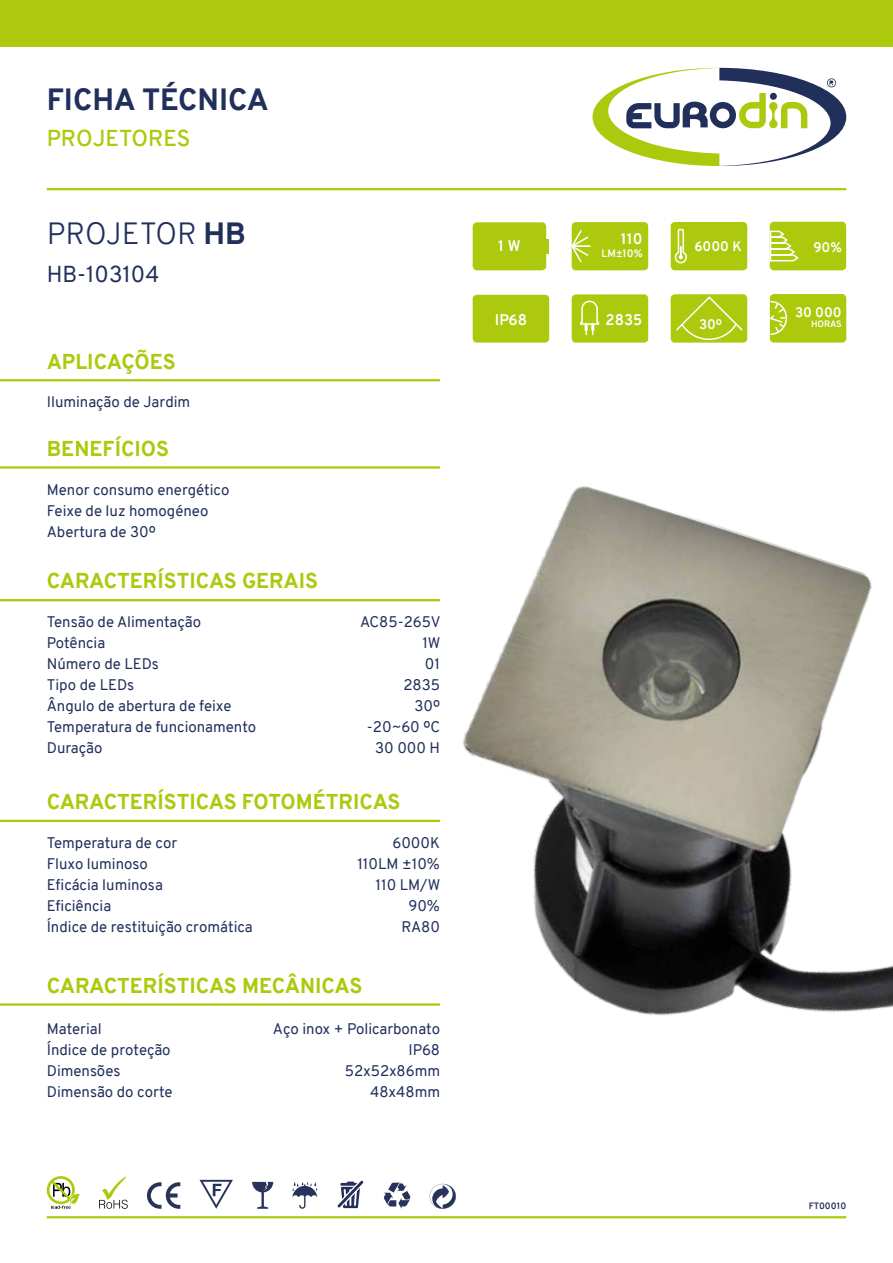
<style>
.page{position:relative;width:893px;height:1263px;background:#fff}
.page>*{position:absolute;margin:0;border:0;box-sizing:border-box;transform-origin:0 0}
.t1{font:800 30px "Overpass";color:#212f5b}
.t2{font:300 30px "Overpass";color:#212f5b}
.t3{font:600 22.5px "Overpass";color:#adc90e}
.t4{font:22.5px "Overpass";color:#212f5b}
.t5{font:800 21px "Overpass";color:#adc90e}
.t6{font:15px/21px "Overpass";color:#212f5b}
.t7{font:700 15px "Overpass";color:#fff}
.t8{font:700 13.5px "Overpass";color:#fff}
.t9{font:700 10.5px "Overpass";color:#fff}
.t10{font:700 9px "Overpass";color:#252f5a}
.t11{font:700 9px "Overpass";letter-spacing:-.01em;color:#fff}
.s1{font-weight:800}
</style>
<div class="page">
<div style="left:0;top:0;width:893px;height:47px;background:#adc90e"></div>
<svg style="left:592px;top:68px;width:254px;height:98px"></svg>
<svg style="left:99px;top:1177px;width:29px;height:32px"></svg>
<svg style="left:47px;top:1176px;width:33px;height:33px"></svg>
<svg style="left:200px;top:1180px;width:33px;height:29px"></svg>
<svg style="left:147px;top:1182px;width:33px;height:27px"></svg>
<svg style="left:252px;top:1182px;width:21px;height:27px"></svg>
<svg style="left:292px;top:1182px;width:25px;height:27px"></svg>
<svg style="left:384px;top:1183px;width:26px;height:26px"></svg>
<svg style="left:430px;top:1184px;width:26px;height:25px"></svg>
<svg style="left:337px;top:1180px;width:27px;height:29px"></svg>
<hr style="left:47px;top:1216px;width:799px;height:2px;background:#adc90e">
<hr style="left:47px;top:188px;width:799px;height:2px;background:#adc90e">
<hr style="left:0;top:379px;width:440px;height:2px;background:#adc90e">
<hr style="left:0;top:466px;width:440px;height:3px;background:#adc90e">
<hr style="left:0;top:599px;width:440px;height:2px;background:#adc90e">
<hr style="left:0;top:820px;width:440px;height:2px;background:#adc90e">
<hr style="left:0;top:1003px;width:440px;height:3px;background:#adc90e">
<div style="left:473px;top:295px;width:76px;height:48px;background:#adc90e;border-radius:4px"></div>
<div style="left:572px;top:294px;width:76px;height:49px;background:#adc90e;border-radius:4px"></div>
<svg style="left:580px;top:300px;width:20px;height:34px"></svg>
<div style="left:671px;top:222px;width:76px;height:48px;background:#adc90e;border-radius:4px"></div>
<svg style="left:674px;top:228px;width:13px;height:36px"></svg>
<div style="left:770px;top:294px;width:76px;height:49px;background:#adc90e;border-radius:4px"></div>
<svg style="left:769px;top:300px;width:19px;height:36px"></svg>
<div style="left:671px;top:294px;width:76px;height:49px;background:#adc90e;border-radius:4px"></div>
<svg style="left:676px;top:296px;width:67px;height:45px"></svg>
<div style="left:572px;top:222px;width:76px;height:48px;background:#adc90e;border-radius:4px"></div>
<svg style="left:571px;top:229px;width:19px;height:35px"></svg>
<div style="left:473px;top:222px;width:73px;height:48px;background:#adc90e;border-radius:4px"></div>
<svg style="left:546px;top:239px;width:3px;height:14px"></svg>
<div style="left:770px;top:222px;width:76px;height:48px;background:#adc90e;border-radius:4px"></div>
<svg style="left:769px;top:230px;width:30px;height:32px"></svg>
<img style="left:399px;top:486px;width:494px;height:530px">
<h1 class="t1" style="left:47px;top:78px;width:224px">FICHA TÉCNICA</h1>
<h2 class="t3" style="left:47px;top:122px;width:145px">PROJETORES</h2>
<h1 class="t2" style="left:47px;top:212px;width:201px">PROJETOR <span class="s1">HB</span></h1>
<h2 class="t4" style="left:47px;top:258px;width:114px">HB-103104</h2>
<h3 class="t5" style="left:47px;top:346px;width:131px">APLICAÇÕES</h3>
<p class="t6" style="left:47px;top:391px;width:145px">Iluminação de Jardim</p>
<h3 class="t5" style="left:47px;top:433px;width:124px">BENEFÍCIOS</h3>
<p class="t6" style="left:47px;top:479px;width:184px">Menor consumo energético<br>Feixe de luz homogéneo<br>Abertura de 30º</p>
<h3 class="t5" style="left:47px;top:566px;width:273px">CARACTERÍSTICAS GERAIS</h3>
<p class="t6" style="left:47px;top:612px;width:156px">Tensão de Alimentação</p>
<p class="t6" style="left:360px;top:612px;width:82px">AC85-265V</p>
<p class="t6" style="left:47px;top:633px;width:60px">Potência</p>
<p class="t6" style="left:422px;top:633px;width:19px">1W</p>
<p class="t6" style="left:47px;top:654px;width:114px">Número de LEDs</p>
<p class="t6" style="left:425px;top:654px;width:17px">01</p>
<p class="t6" style="left:47px;top:675px;width:89px">Tipo de LEDs</p>
<p class="t6" style="left:403px;top:675px;width:38px">2835</p>
<p class="t6" style="left:47px;top:696px;width:186px">Ângulo de abertura de feixe</p>
<p class="t6" style="left:414px;top:696px;width:27px">30º</p>
<p class="t6" style="left:47px;top:717px;width:211px">Temperatura de funcionamento</p>
<p class="t6" style="left:367px;top:717px;width:75px">-20~60 ºC</p>
<p class="t6" style="left:47px;top:738px;width:57px">Duração</p>
<p class="t6" style="left:375px;top:738px;width:66px">30 000 H</p>
<h3 class="t5" style="left:47px;top:787px;width:355px">CARACTERÍSTICAS FOTOMÉTRICAS</h3>
<p class="t6" style="left:47px;top:832px;width:132px">Temperatura de cor</p>
<p class="t6" style="left:392px;top:832px;width:49px">6000K</p>
<p class="t6" style="left:47px;top:853px;width:103px">Fluxo luminoso</p>
<p class="t6" style="left:357px;top:853px;width:84px">110LM ±10%</p>
<p class="t6" style="left:47px;top:874px;width:118px">Eficácia luminosa</p>
<p class="t6" style="left:375px;top:874px;width:66px">110 LM/W</p>
<p class="t6" style="left:47px;top:895px;width:66px">Eficiência</p>
<p class="t6" style="left:408px;top:895px;width:33px">90%</p>
<p class="t6" style="left:47px;top:916px;width:208px">Índice de restituição cromática</p>
<p class="t6" style="left:402px;top:916px;width:40px">RA80</p>
<h3 class="t5" style="left:47px;top:970px;width:317px">CARACTERÍSTICAS MECÂNICAS</h3>
<p class="t6" style="left:47px;top:1018px;width:56px">Material</p>
<p class="t6" style="left:273px;top:1018px;width:169px">Aço inox + Policarbonato</p>
<p class="t6" style="left:47px;top:1039px;width:125px">Índice de proteção</p>
<p class="t6" style="left:409px;top:1039px;width:33px">IP68</p>
<p class="t6" style="left:47px;top:1060px;width:75px">Dimensões</p>
<p class="t6" style="left:345px;top:1060px;width:97px">52x52x86mm</p>
<p class="t6" style="left:47px;top:1081px;width:127px">Dimensão do corte</p>
<p class="t6" style="left:370px;top:1081px;width:72px">48x48mm</p>
<p class="t7" style="left:621px;top:228px;width:24px">110</p>
<p class="t9" style="left:602px;top:246px;width:43px">LM±10%</p>
<p class="t7" style="left:498px;top:235px;width:24px">1 W</p>
<p class="t8" style="left:813px;top:237px;width:30px">90%</p>
<p class="t8" style="left:694px;top:236px;width:49px">6000 K</p>
<p class="t7" style="left:495px;top:309px;width:34px">IP68</p>
<p class="t7" style="left:606px;top:309px;width:38px">2835</p>
<p class="t8" style="left:795px;top:302px;width:48px">30 000</p>
<p class="t8" style="left:699px;top:314px;width:25px">30º</p>
<p class="t11" style="left:811px;top:318px;width:32px">HORAS</p>
<p class="t10" style="left:809px;top:1199px;width:39px">FT00010</p>
</div>
